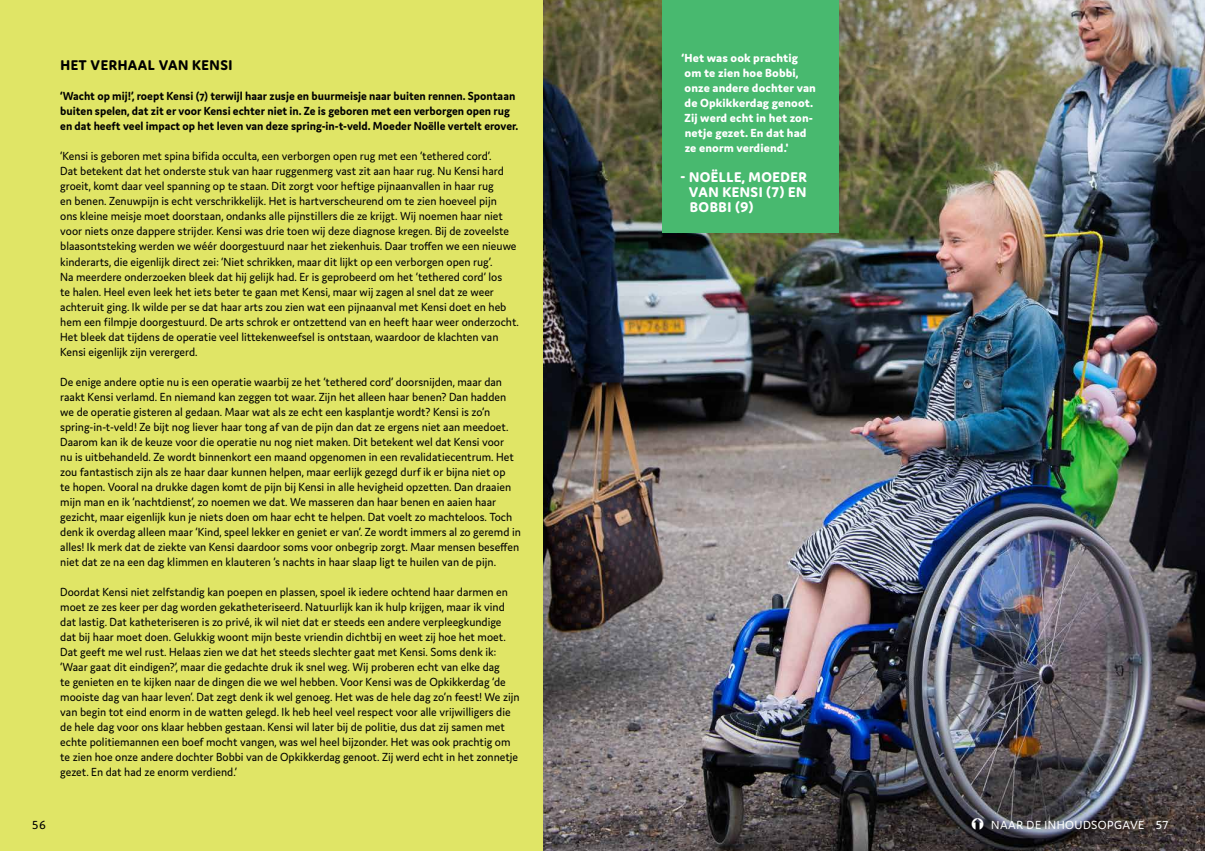
<style>
.page{position:relative;width:1205px;height:851px;background:#fff}
.page>*{position:absolute;margin:0;border:0;box-sizing:border-box;transform-origin:0 0}
.t1{font:800 15px/15px "Domus";letter-spacing:.035em;color:#fff;text-align:justify}
.t2{font:800 15px "Domus";letter-spacing:.035em;color:#000}
.t3{font:12.5px/15px "Domus";color:#000;scale:.95 1}
.t4{font:700 12.5px/15px "Domus";color:#000;scale:.95 1}
.t5{font:800 12.5px/15px "Domus";letter-spacing:.01em;color:#fff}
.t6{font:12.5px "Domus";letter-spacing:.035em;color:#fff}
.t7{font:12.5px "Domus Titling";color:#000}
.s1{font-family:"Domus Titling"}
</style>
<div class="page">
<img style="left:542px;top:0;width:663px;height:850px">
<div style="left:0;top:0;width:542px;height:850px;background:#e0e566"></div>
<div style="left:663px;top:0;width:176px;height:233px;background:#48b96f"></div>
<svg style="left:972px;top:818px;width:11px;height:11px"></svg>
<p class="t2" style="left:60px;top:57px;width:173px">HET VERHAAL VAN KENSI</p>
<p class="t4" style="left:60px;top:89px;width:484px">‘Wacht op mij!’, roept Kensi (7) terwijl haar zusje en buurmeisje naar buiten rennen. Spontaan buiten spelen, dat zit er voor Kensi echter niet in. Ze is geboren met een verborgen open rug en dat heeft veel impact op het leven van deze spring-in-t-veld. Moeder Noëlle vertelt erover.</p>
<p class="t3" style="left:60px;top:149px;width:484px">‘Kensi is geboren met spina bifida occulta, een verborgen open rug met een ‘tethered cord’.<br>Dat betekent dat het onderste stuk van haar ruggenmerg vast zit aan haar rug. Nu Kensi hard groeit, komt daar veel spanning op te staan. Dit zorgt voor heftige pijnaanvallen in haar rug<br>en benen. Zenuwpijn is echt verschrikkelijk. Het is hartverscheurend om te zien hoeveel pijn<br>ons kleine meisje moet doorstaan, ondanks alle pijnstillers die ze krijgt. Wij noemen haar niet voor niets onze dappere strijder. Kensi was drie toen wij deze diagnose kregen. Bij de zoveelste blaasontsteking werden we wéér doorgestuurd naar het ziekenhuis. Daar troffen we een nieuwe kinderarts, die eigenlijk direct zei: ‘Niet schrikken, maar dit lijkt op een verborgen open rug’.<br>Na meerdere onderzoeken bleek dat hij gelijk had. Er is geprobeerd om het ‘tethered cord’ los<br>te halen. Heel even leek het iets beter te gaan met Kensi, maar wij zagen al snel dat ze weer achteruit ging. Ik wilde per se dat haar arts zou zien wat een pijnaanval met Kensi doet en heb hem een filmpje doorgestuurd. De arts schrok er ontzettend van en heeft haar weer onderzocht.<br>Het bleek dat tijdens de operatie veel littekenweefsel is ontstaan, waardoor de klachten van Kensi eigenlijk zijn verergerd.</p>
<p class="t3" style="left:60px;top:374px;width:486px">De enige andere optie nu is een operatie waarbij ze het ‘tethered cord’ doorsnijden, maar dan raakt Kensi verlamd. En niemand kan zeggen tot waar. Zijn het alleen haar benen? Dan hadden we de operatie gisteren al gedaan. Maar wat als ze echt een kasplantje wordt? Kensi is zo’n spring-in-t-veld! Ze bijt nog liever haar tong af van de pijn dan dat ze ergens niet aan meedoet.<br>Daarom kan ik de keuze voor die operatie nu nog niet maken. Dit betekent wel dat Kensi voor<br>nu is uitbehandeld. Ze wordt binnenkort een maand opgenomen in een revalidatiecentrum. Het zou fantastisch zijn als ze haar daar kunnen helpen, maar eerlijk gezegd durf ik er bijna niet op<br>te hopen. Vooral na drukke dagen komt de pijn bij Kensi in alle hevigheid opzetten. Dan draaien mijn man en ik ‘nachtdienst’, zo noemen we dat. We masseren dan haar benen en aaien haar gezicht, maar eigenlijk kun je niets doen om haar echt te helpen. Dat voelt zo machteloos. Toch denk ik overdag alleen maar ‘Kind, speel lekker en geniet er van’. Ze wordt immers al zo geremd in alles! Ik merk dat de ziekte van Kensi daardoor soms voor onbegrip zorgt. Maar mensen beseffen niet dat ze na een dag klimmen en klauteren ’s nachts in haar slaap ligt te huilen van de pijn.</p>
<p class="t3" style="left:60px;top:584px;width:485px">Doordat Kensi niet zelfstandig kan poepen en plassen, spoel ik iedere ochtend haar darmen en moet ze zes keer per dag worden gekatheteriseerd. Natuurlijk kan ik hulp krijgen, maar ik vind dat lastig. Dat katheteriseren is zo privé, ik wil niet dat er steeds een andere verpleegkundige dat bij haar moet doen. Gelukkig woont mijn beste vriendin dichtbij en weet zij hoe het moet.<br>Dat geeft me wel rust. Helaas zien we dat het steeds slechter gaat met Kensi. Soms denk ik: ‘Waar gaat dit eindigen?’, maar die gedachte druk ik snel weg. Wij proberen echt van elke dag<br>te genieten en te kijken naar de dingen die we wel hebben. Voor Kensi was de Opkikkerdag ‘de mooiste dag van haar leven’. Dat zegt denk ik wel genoeg. Het was de hele dag zo’n feest! We zijn van begin tot eind enorm in de watten gelegd. Ik heb heel veel respect voor alle vrijwilligers die de hele dag voor ons klaar hebben gestaan. Kensi wil later bij de politie, dus dat zij samen met echte politiemannen een boef mocht vangen, was wel heel bijzonder. Het was ook prachtig om te zien hoe onze andere dochter Bobbi van de Opkikkerdag genoot. Zij werd echt in het zonnetje gezet. En dat had ze enorm verdiend.’</p>
<p class="t5" style="left:681px;top:50px;width:136px">‘Het was ook prachtig om te zien hoe Bobbi, onze andere dochter van de Opkikkerdag genoot.<br>Zij werd echt in het zon&shy;netje gezet. En dat had ze enorm verdiend.'</p>
<p class="t1" style="left:689px;top:169px;width:119px;text-indent:-8px">- NOËLLE, MOEDER VAN KENSI (7) EN BOBBI (9)</p>
<p class="t7" style="left:32px;top:817px;width:16px">56</p>
<p class="t6" style="left:991px;top:817px;width:179px">NAAR DE INHOUDSOPGAVE <span class="s1">57</span></p>
</div>
